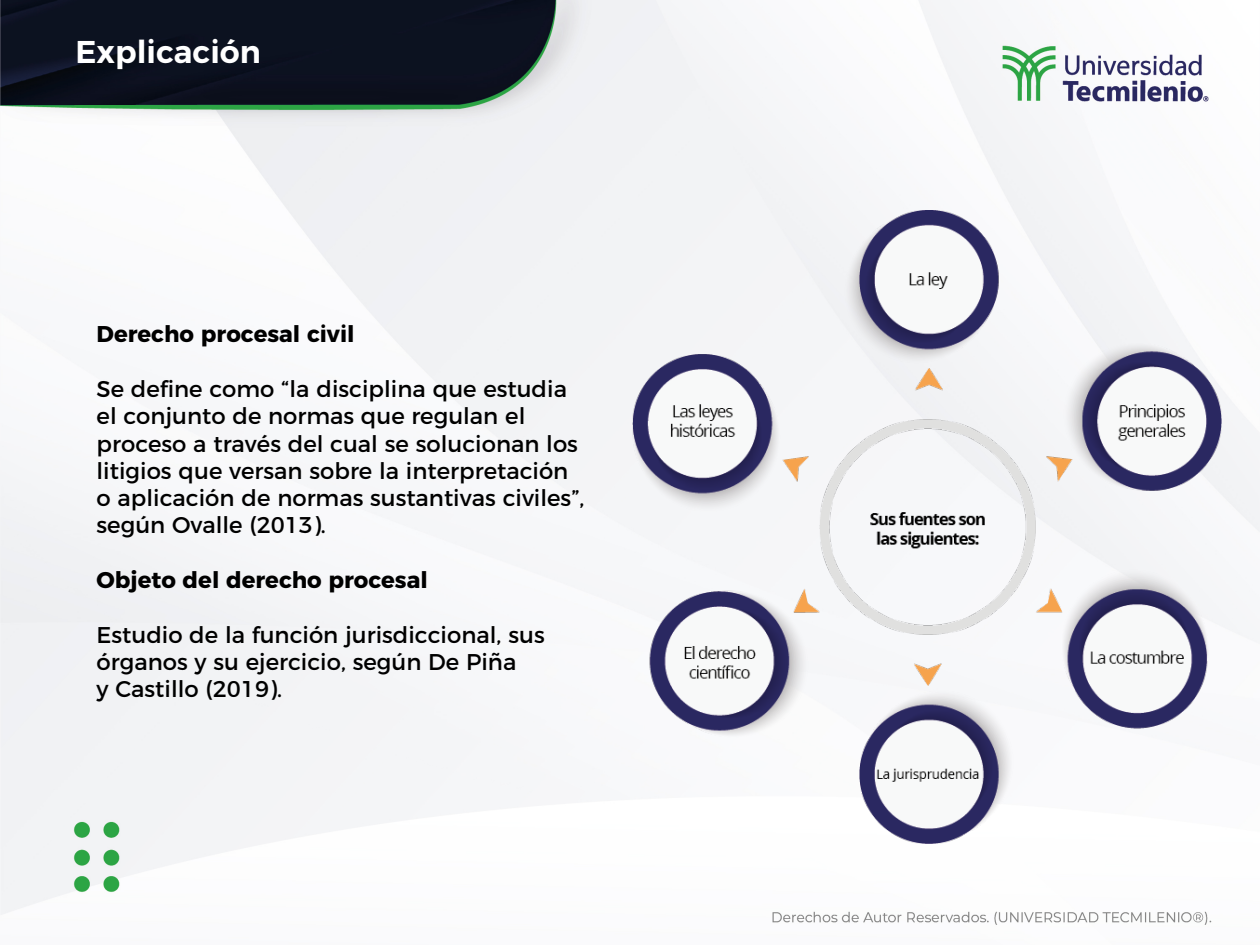
<style>
.page{position:relative;width:1260px;height:945px;background:#fff}
.page>*{position:absolute;margin:0;border:0;box-sizing:border-box;transform-origin:0 0}
.t1{font:600 31.5px "Montserrat";color:#fff}
.t2{font:22.75px/27.3px "Montserrat";color:#000}
.t3{font:700 22.75px "Montserrat";color:#000}
</style>
<div class="page">
<img style="left:0;top:0;width:1260px;height:925px">
<img style="left:632px;top:210px;width:589px;height:633px">
<h1 class="t1" style="left:76px;top:26px;width:187px">Explicación</h1>
<p class="t3" style="left:97px;top:316px;width:260px">Derecho procesal civil</p>
<p class="t2" style="left:97px;top:373px;width:489px">Se define como “la disciplina que estudia el conjunto de normas que regulan el proceso a través del cual se solucionan los litigios que versan sobre la interpretación o aplicación de normas sustantivas civiles”, según Ovalle (2013).</p>
<p class="t3" style="left:97px;top:561px;width:333px">Objeto del derecho procesal</p>
<p class="t2" style="left:97px;top:619px;width:450px">Estudio de la función jurisdiccional, sus órganos y su ejercicio, según De Piña<br>y Castillo (2019).</p>
</div>
